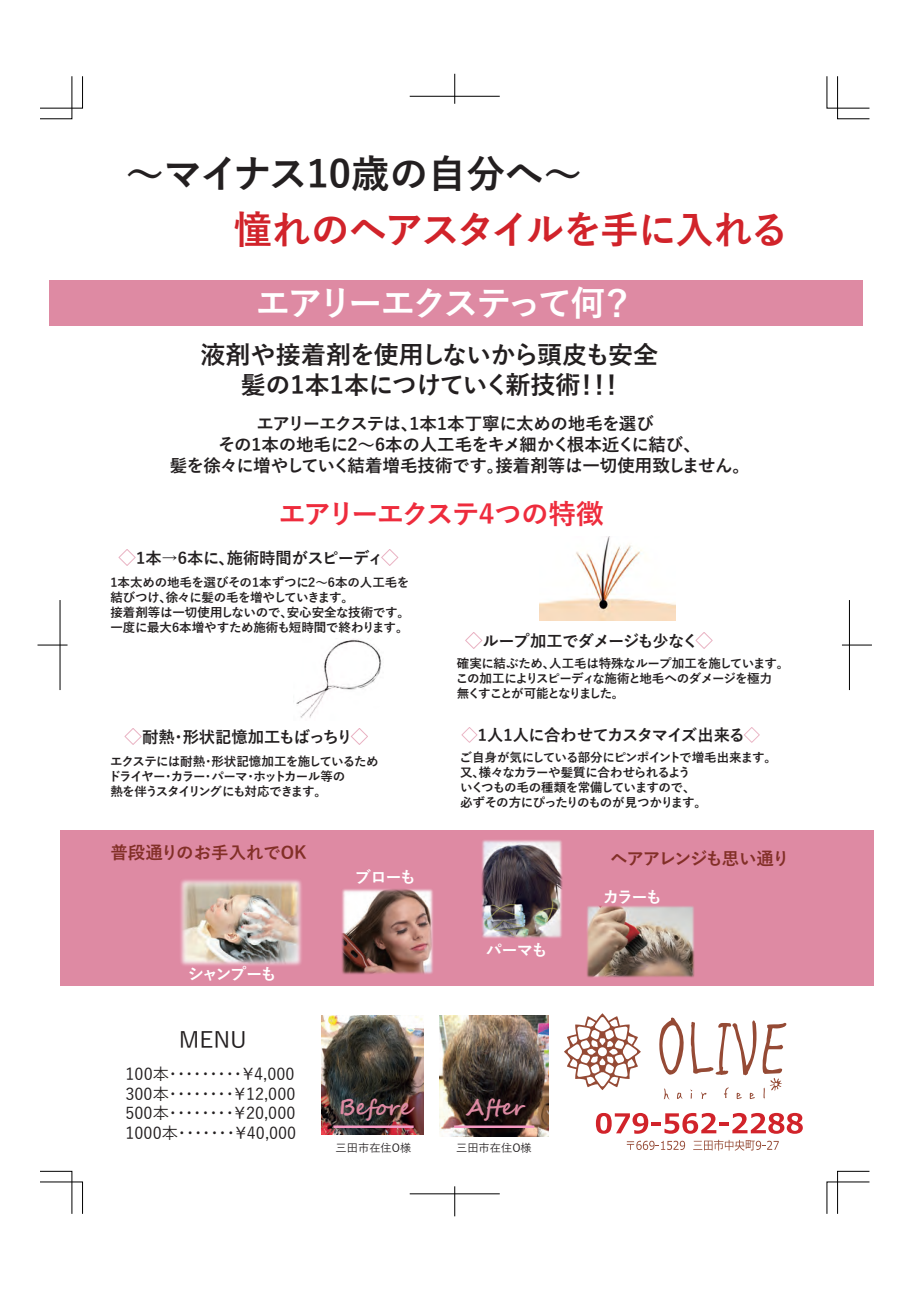
<style>
.page{position:relative;width:911px;height:1290px;background:#fff}
.page>*{position:absolute;margin:0;border:0;box-sizing:border-box;transform-origin:0 0}
.t1{font:700 38.75px "Yu Gothic";letter-spacing:-.04em;color:#d1232a}
.t2{font:700 38.75px "Yu Gothic";letter-spacing:-.01em;color:#231f20}
.t3{font:700 35px "Yu Gothic";letter-spacing:-.1em;color:#fff}
.t4{font:700 27.5px "Yu Gothic";letter-spacing:-.06em;color:#ee2c3d}
.t5{font:700 25px/30px "Yu Gothic";letter-spacing:-.02em;color:#231f20;text-align:center}
.t6{font:500 22.5px "Yu Gothic";color:#231f20}
.t7{font:700 22.12px "Segoe Script";color:#de8aa3}
.t8{font:700 17.5px/21px "Yu Gothic";letter-spacing:-.02em;color:#231f20;text-align:center}
.t9{font:700 17.5px "Yu Gothic";color:#822f27}
.t10{font:700 17.5px "Yu Gothic";letter-spacing:-.08em;color:#822f27}
.t11{font:500 16.25px/19.5px "Yu Gothic";color:#231f20;text-align:justify}
.t12{font:700 16.25px "Yu Gothic";letter-spacing:-.035em;color:#231f20}
.t13{font:700 16.25px "Yu Gothic";letter-spacing:-.015em;color:#231f20}
.t14{font:700 16.25px "Yu Gothic";letter-spacing:-.095em;color:#fff}
.t15{font:700 16.25px "Yu Gothic";color:#231f20}
.t16{font:700 12.5px/15px "Yu Gothic";letter-spacing:-.01em;color:#231f20}
.t17{font:700 12.5px/15px "Yu Gothic";letter-spacing:-.065em;color:#231f20}
.t18{font:700 12.5px/15px "Yu Gothic";letter-spacing:-.04em;color:#231f20}
.t19{font:700 12.5px/15px "Yu Gothic";letter-spacing:-.075em;color:#231f20}
.t20{font:500 11.25px "Yu Gothic";color:#231f20}
.s1{font-size:17.5px;color:#de8aa3}
.s2{color:#de8aa3}
</style>
<div class="page">
<svg style="left:40px;top:1171px;width:43px;height:43px"></svg>
<svg style="left:40px;top:76px;width:43px;height:43px"></svg>
<svg style="left:826px;top:76px;width:44px;height:43px"></svg>
<svg style="left:826px;top:1171px;width:44px;height:43px"></svg>
<hr style="left:38px;top:645px;width:30px;height:1px;background:#000">
<hr style="left:60px;top:600px;width:1px;height:90px;background:#000">
<hr style="left:842px;top:645px;width:30px;height:1px;background:#000">
<hr style="left:849px;top:600px;width:1px;height:90px;background:#000">
<hr style="left:410px;top:96px;width:90px;height:1px;background:#000">
<hr style="left:454px;top:74px;width:1px;height:30px;background:#000">
<hr style="left:410px;top:1193px;width:90px;height:1px;background:#000">
<hr style="left:454px;top:1186px;width:1px;height:30px;background:#000">
<div style="left:49px;top:280px;width:813px;height:46px;background:#de8aa3"></div>
<div style="left:60px;top:831px;width:813px;height:155px;background:#de8aa3"></div>
<img style="left:587px;top:906px;width:107px;height:71px">
<img style="left:180px;top:879px;width:122px;height:87px">
<img style="left:481px;top:840px;width:81px;height:98px">
<img style="left:341px;top:889px;width:92px;height:85px">
<img style="left:440px;top:1015px;width:108px;height:121px">
<img style="left:322px;top:1015px;width:101px;height:119px">
<hr style="left:333px;top:1125px;width:80px;height:3px;background:#f499c2">
<hr style="left:454px;top:1125px;width:80px;height:3px;background:#f499c2">
<svg style="left:596px;top:1113px;width:207px;height:21px"></svg>
<svg style="left:627px;top:1141px;width:58px;height:9px"></svg>
<svg style="left:693px;top:1140px;width:85px;height:10px"></svg>
<img style="left:296px;top:639px;width:86px;height:79px">
<img style="left:539px;top:537px;width:137px;height:83px">
<svg style="left:564px;top:1013px;width:77px;height:77px"></svg>
<svg style="left:659px;top:1017px;width:128px;height:82px"></svg>
<h1 class="t2" style="left:126px;top:152px;width:458px">～マイナス10歳の自分へ～</h1>
<h1 class="t1" style="left:234px;top:208px;width:557px">憧れのヘアスタイルを手に入れる</h1>
<h2 class="t3" style="left:255px;top:283px;width:381px">エアリーエクステって何？</h2>
<h3 class="t5" style="left:201px;top:340px;width:459px">液剤や接着剤を使用しないから頭皮も安全髪の1本1本につけていく新技術！！！</h3>
<h3 class="t8" style="left:170px;top:413px;width:581px">エアリーエクステは、1本1本丁寧に太めの地毛を選び<br>その1本の地毛に2～6本の人工毛をキメ細かく根本近くに結び、<br>髪を徐々に増やしていく結着増毛技術です。接着剤等は一切使用致しません。</h3>
<h3 class="t4" style="left:278px;top:498px;width:327px">エアリーエクステ4つの特徴</h3>
<h3 class="t13" style="left:118px;top:549px;width:282px"><span class="s1">◇</span>1本→6本に、施術時間がスピーディ<span class="s1">◇</span></h3>
<p class="t16" style="left:110px;top:575px;width:301px">1本太めの地毛を選びその1本ずつに2～6本の人工毛を結びつけ、徐々に髪の毛を増やしていきます。<br>接着剤等は一切使用しないので、安心安全な技術です。一度に最大6本増やすため施術も短時間で終わります。</p>
<h3 class="t15" style="left:125px;top:728px;width:245px"><span class="s1">◇</span>耐熱・形状記憶加工もばっちり<span class="s1">◇</span></h3>
<p class="t19" style="left:109px;top:754px;width:271px">エクステには耐熱・形状記憶加工を施しているためドライヤー・カラー・パーマ・ホットカール等の<br>熱を伴うスタイリングにも対応できます。</p>
<h3 class="t9" style="left:110px;top:843px;width:198px">普段通りのお手入れでOK</h3>
<h3 class="t14" style="left:188px;top:965px;width:90px">シャンプーも</h3>
<h3 class="t14" style="left:355px;top:868px;width:63px">ブローも</h3>
<h3 class="t12" style="left:465px;top:632px;width:249px"><span class="s1">◇</span>ループ加工でダメージも少なく<span class="s1">◇</span></h3>
<p class="t18" style="left:456px;top:656px;width:335px">確実に結ぶため、人工毛は特殊なループ加工を施しています。この加工によりスピーディな施術と地毛へのダメージを極力<br>無くすことが可能となりました。</p>
<h3 class="t12" style="left:461px;top:725px;width:300px"><span class="s2">◇</span>1人1人に合わせてカスタマイズ出来る<span class="s2">◇</span></h3>
<p class="t17" style="left:459px;top:750px;width:319px">ご自身が気にしている部分にピンポイントで増毛出来ます。又、様々なカラーや髪質に合わせられるよう<br>いくつもの毛の種類を常備していますので、<br>必ずその方にぴったりのものが見つかります。</p>
<h3 class="t10" style="left:610px;top:848px;width:181px">ヘアアレンジも思い通り</h3>
<h3 class="t14" style="left:486px;top:941px;width:63px">パーマも</h3>
<h3 class="t14" style="left:602px;top:887px;width:61px">カラーも</h3>
<h3 class="t6" style="left:179px;top:1019px;width:70px">MENU</h3>
<h3 class="t11" style="left:126px;top:1062px;width:172px">100本・・・・・・・・・￥4,000<br>300本・・・・・・・・￥12,000<br>500本・・・・・・・・￥20,000<br>1000本・・・・・・・￥40,000</h3>
<h3 class="t7" style="left:338px;top:1089px;width:74px">Before</h3>
<h3 class="t7" style="left:466px;top:1089px;width:60px">After</h3>
<p class="t20" style="left:336px;top:1137px;width:77px">三田市在住O様</p>
<p class="t20" style="left:456px;top:1137px;width:77px">三田市在住O様</p>
</div>
